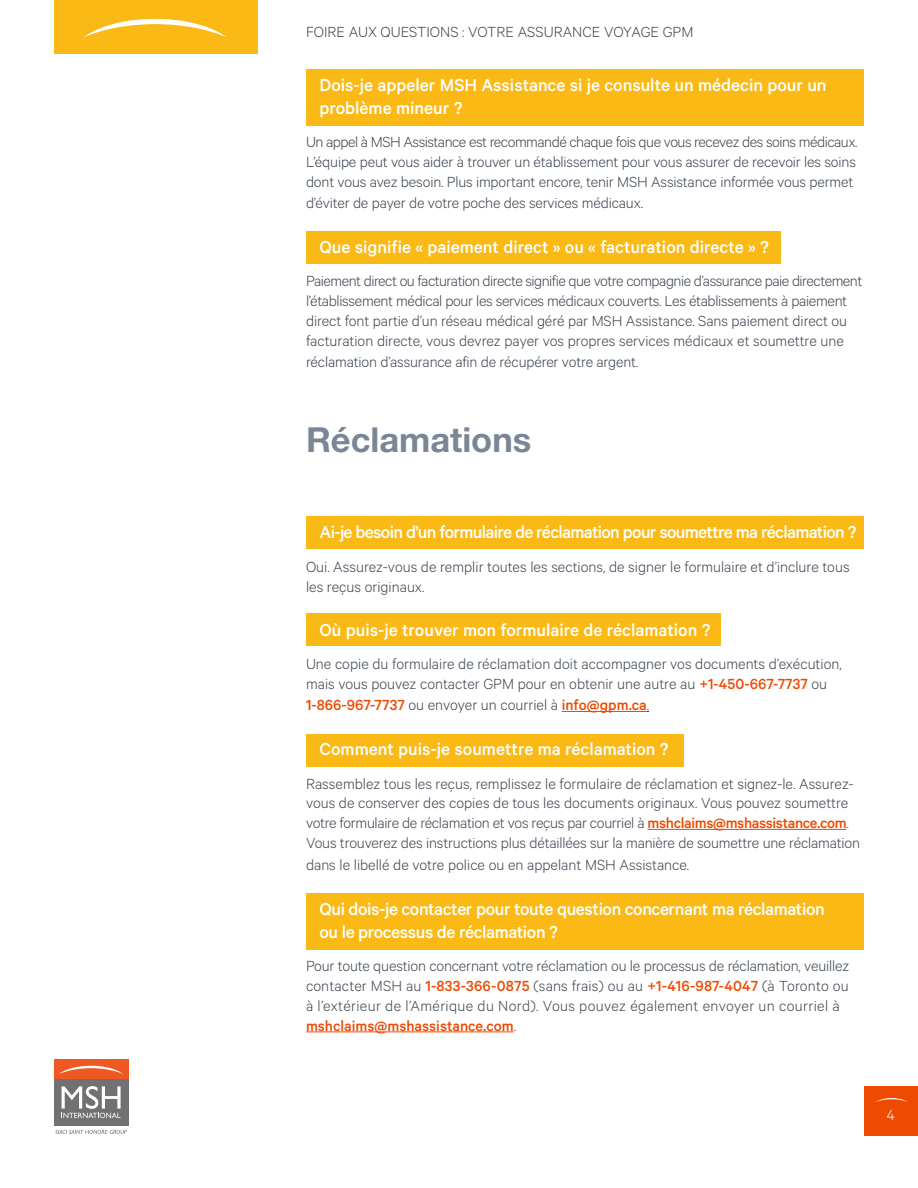
<style>
.page{position:relative;width:918px;height:1188px;background:#fff}
.page>*{position:absolute;margin:0;border:0;box-sizing:border-box;transform-origin:0 0}
.t1{font:700 34.5px "Helvetica Neue LT Std";color:#7a8695}
.t2{font:500 19.5px/22.5px "Calibre";letter-spacing:-.005em;color:#fff}
.t3{font:500 19.5px "Calibre";letter-spacing:-.035em;color:#fff}
.t4{font:300 16.5px/19.8px "Calibre";letter-spacing:-.005em;color:#3b444f}
.t5{font:500 16.5px "Calibre";color:#ee4a02}
.t6{font:300 16.5px "Calibre";color:#fff}
.s1{font-weight:500;color:#ee4a02}
.s2{font-weight:300;color:#3b444f}
</style>
<div class="page">
<div style="left:864px;top:1086px;width:54px;height:50px;background:#ee4a02"></div>
<svg style="left:876px;top:1098px;width:32px;height:4px"></svg>
<div style="left:306px;top:69px;width:558px;height:56px;background:#fab915"></div>
<div style="left:306px;top:893px;width:558px;height:57px;background:#fab915"></div>
<div style="left:306px;top:231px;width:475px;height:33px;background:#fab915"></div>
<div style="left:306px;top:517px;width:558px;height:32px;background:#fab915"></div>
<div style="left:306px;top:614px;width:414px;height:32px;background:#fab915"></div>
<div style="left:306px;top:734px;width:378px;height:32px;background:#fab915"></div>
<hr style="left:562px;top:711px;width:85px;height:1px;background:#ee4a02">
<hr style="left:648px;top:829px;width:198px;height:1px;background:#ee4a02">
<hr style="left:306px;top:1032px;width:208px;height:1px;background:#ee4a02">
<div style="left:54px;top:1060px;width:74px;height:19px;background:#f05822"></div>
<svg style="left:59px;top:1066px;width:64px;height:8px"></svg>
<div style="left:54px;top:1079px;width:74px;height:47px;background:#717073"></div>
<svg style="left:62px;top:1086px;width:59px;height:32px"></svg>
<svg style="left:55px;top:1130px;width:72px;height:4px"></svg>
<div style="left:54px;top:1px;width:204px;height:53px;background:#fab915"></div>
<svg style="left:84px;top:19px;width:143px;height:18px"></svg>
<p class="t4" style="left:306px;top:21px;width:389px">FOIRE AUX QUESTIONS : VOTRE ASSURANCE VOYAGE GPM</p>
<p class="t2" style="left:320px;top:73px;width:509px">Dois-je appeler MSH Assistance si je consulte un médecin pour un problème mineur ?</p>
<p class="t4" style="left:306px;top:131px;width:553px;text-align:justify">Un appel à MSH Assistance est recommandé chaque fois que vous recevez des soins médicaux.<br>L’équipe peut vous aider à trouver un établissement pour vous assurer de recevoir les soins dont vous avez besoin. Plus important encore, tenir MSH Assistance informée vous permet</p>
<p class="t4" style="left:306px;top:192px;width:339px">d’éviter de payer de votre poche des services médicaux.</p>
<p class="t2" style="left:320px;top:235px;width:451px">Que signifie « paiement direct » ou « facturation directe » ?</p>
<p class="t4" style="left:306px;top:271px;width:558px">Paiement direct ou facturation directe signifie que votre compagnie d’assurance paie directement l’établissement médical pour les services médicaux couverts. Les établissements à paiement direct font partie d’un réseau médical géré par MSH Assistance. Sans paiement direct ou facturation directe, vous devrez payer vos propres services médicaux et soumettre une</p>
<p class="t4" style="left:306px;top:352px;width:334px">réclamation d’assurance afin de récupérer votre argent.</p>
<h1 class="t1" style="left:306px;top:418px;width:227px">Réclamations</h1>
<p class="t3" style="left:320px;top:521px;width:538px">Ai-je besoin d’un formulaire de réclamation pour soumettre ma réclamation ?</p>
<p class="t4" style="left:306px;top:556px;width:545px">Oui. Assurez-vous de remplir toutes les sections, de signer le formulaire et d’inclure tous les reçus originaux.</p>
<p class="t2" style="left:320px;top:618px;width:392px">Où puis-je trouver mon formulaire de réclamation ?</p>
<p class="t4" style="left:306px;top:653px;width:537px">Une copie du formulaire de réclamation doit accompagner vos documents d’exécution, mais vous pouvez contacter GPM pour en obtenir une autre au <span class="s1">+1-450-667-7737</span> ou</p>
<p class="t5" style="left:306px;top:696px;width:345px">1-866-967-7737 <span class="s2">ou envoyer un courriel à</span> info@gpm.ca<span class="s2">.</span></p>
<p class="t2" style="left:320px;top:737px;width:351px">Comment puis-je soumettre ma réclamation ?</p>
<p class="t4" style="left:306px;top:773px;width:556px">Rassemblez tous les reçus, remplissez le formulaire de réclamation et signez-le. Assurez&shy;vous de conserver des copies de tous les documents originaux. Vous pouvez soumettre votre formulaire de réclamation et vos reçus par courriel à <span class="s1">mshclaims@mshassistance.com</span>.<br>Vous trouverez des instructions plus détaillées sur la manière de soumettre une réclamation</p>
<p class="t4" style="left:306px;top:854px;width:385px">dans le libellé de votre police ou en appelant MSH Assistance.</p>
<p class="t2" style="left:320px;top:896px;width:507px;line-height:23.4px">Qui dois-je contacter pour toute question concernant ma réclamation ou le processus de réclamation ?</p>
<p class="t4" style="left:306px;top:956px;width:545px">Pour toute question concernant votre réclamation ou le processus de réclamation, veuillez contacter MSH au <span class="s1">1-833-366-0875</span> (sans frais) ou au <span class="s1">+1-416-987-4047</span> (à Toronto ou à l’extérieur de l’Amérique du Nord). Vous pouvez également envoyer un courriel à <span class="s1">mshclaims@mshassistance.com</span>.</p>
<p class="t6" style="left:887px;top:1105px;width:10px">4</p>
</div>
